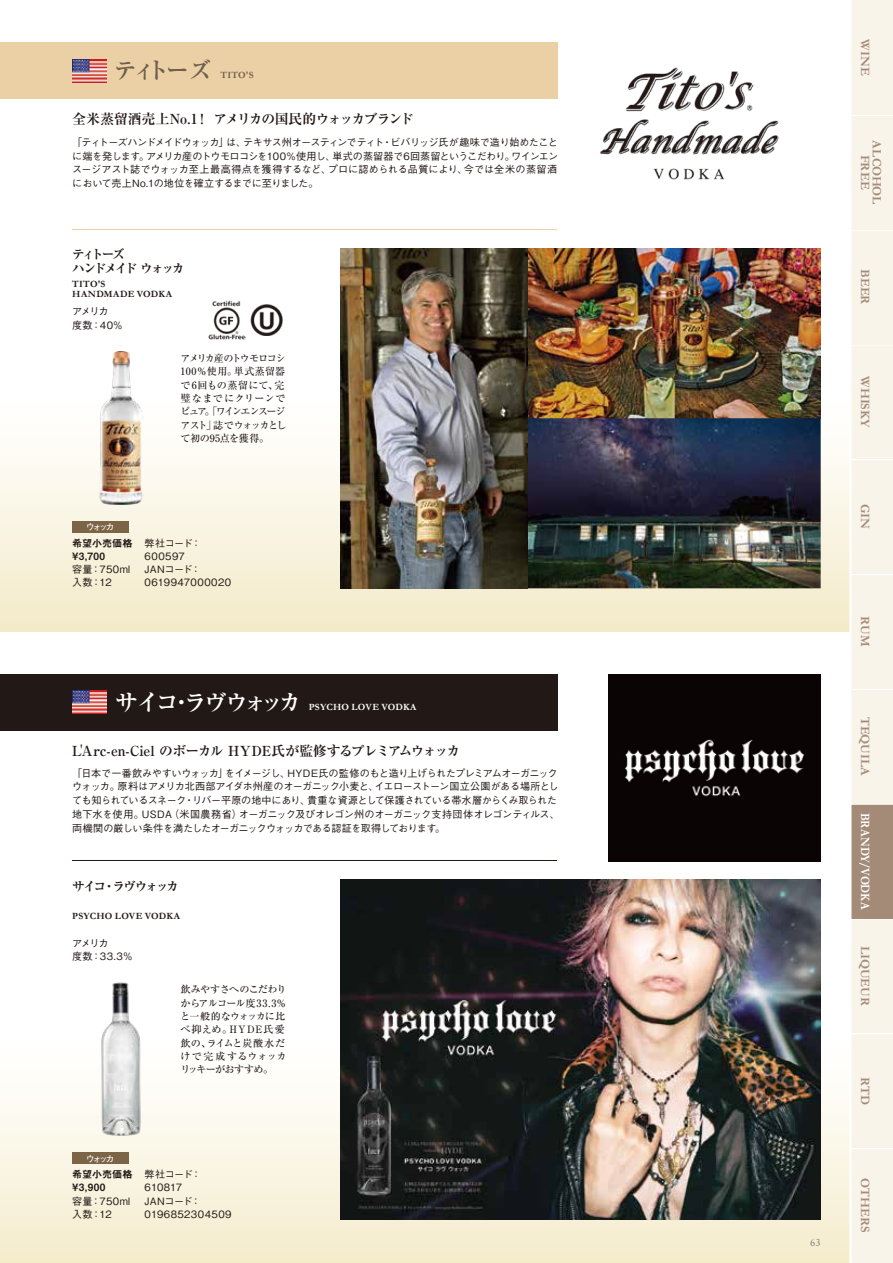
<style>
.page{position:relative;width:893px;height:1263px;background:#fff}
.page>*{position:absolute;margin:0;border:0;box-sizing:border-box;transform-origin:0 0}
.t1{font:700 23.4px "Ryumin Pro";letter-spacing:-.185em;color:#fff}
.t2{font:700 23.4px "Ryumin Pro";letter-spacing:-.17em;color:#6e604d}
.t3{font:700 13.8px "Ryumin Pro";letter-spacing:-.03em;color:#221815}
.t4{font:700 12.75px/11.7px "Garamond";letter-spacing:-.005em;color:#a48b78;text-align:center}
.t5{font:700 expanded 12.75px/13.8px "Ryumin Pro";letter-spacing:-.19em;color:#221815}
.t6{font:700 12.75px "Garamond";letter-spacing:-.025em;color:#fff;scale:.9 1}
.t7{font:700 expanded 12.75px "Ryumin Pro";letter-spacing:-.17em;color:#221815}
.t8{font:10.65px "Ro Garamond";color:#7d7673}
.t9{font:500 10.05px/13.8px "Gothic BBB Pro";letter-spacing:-.035em;color:#221815}
.t10{font:500 10.05px/13.4px "Ryumin Pro";letter-spacing:-.04em;color:#221815}
.t11{font:500 10.05px/13.4px "Gothic BBB Pro";letter-spacing:.03em;color:#221815}
.t12{font:500 10.05px/13.4px "Gothic BBB Pro";letter-spacing:.02em;color:#221815}
.t13{font:500 10.05px/13.4px "Gothic BBB Pro";letter-spacing:.015em;color:#221815}
.t14{font:10.05px/13.4px "Midashi Go Pr 6 MB31";letter-spacing:.005em;color:#221815}
.t15{font:700 9.6px/9.6px "Garamond";letter-spacing:.025em;color:#221815}
.t16{font:700 9.6px "Garamond";letter-spacing:.015em;color:#fff}
.t17{font:700 9.6px "Garamond";color:#6e604d}
.t18{font:700 8.55px "Futo Go B101 Pro";letter-spacing:-.215em;color:#fff}
</style>
<div class="page">
<div style="left:0;top:276px;width:893px;height:355px;background:linear-gradient(to bottom,#fff,#f4ecd0)"></div>
<div style="left:0;top:921px;width:893px;height:342px;background:linear-gradient(to bottom,#fff,#f4edd2)"></div>
<img style="left:556px;top:42px;width:223px;height:138px">
<div style="left:0;top:43px;width:557px;height:56px;background:#ebcfa5"></div>
<hr style="left:72px;top:229px;width:485px;height:1px;background:#ebcfa5">
<div style="left:72px;top:521px;width:56px;height:11px;background:#7c6546"></div>
<img style="left:72px;top:59px;width:34px;height:23px">
<img style="left:249px;top:304px;width:36px;height:32px">
<img style="left:207px;top:301px;width:39px;height:38px">
<img style="left:99px;top:351px;width:44px;height:153px">
<img style="left:608px;top:674px;width:213px;height:187px">
<div style="left:0;top:674px;width:557px;height:56px;background:#221815"></div>
<hr style="left:72px;top:860px;width:485px;height:1px;background:#221815">
<img style="left:72px;top:691px;width:34px;height:22px">
<img style="left:340px;top:880px;width:481px;height:339px">
<img style="left:340px;top:248px;width:481px;height:340px">
<div style="left:72px;top:1153px;width:56px;height:11px;background:#7c6546"></div>
<img style="left:98px;top:979px;width:46px;height:160px">
<div style="left:850px;top:1148px;width:43px;height:115px;background:#f9f4e9"></div>
<hr style="left:850px;top:1147px;width:43px;height:2px;background:#fff">
<div style="left:850px;top:1033px;width:43px;height:115px;background:#f9f4e9"></div>
<hr style="left:850px;top:1032px;width:43px;height:2px;background:#fff">
<div style="left:850px;top:918px;width:43px;height:115px;background:#f9f4e9"></div>
<hr style="left:850px;top:917px;width:43px;height:2px;background:#fff">
<div style="left:850px;top:804px;width:43px;height:114px;background:#a48b78"></div>
<hr style="left:850px;top:803px;width:43px;height:2px;background:#fff">
<div style="left:850px;top:689px;width:43px;height:115px;background:#f9f4e9"></div>
<hr style="left:850px;top:688px;width:43px;height:2px;background:#fff">
<div style="left:850px;top:574px;width:43px;height:115px;background:#f9f4e9"></div>
<hr style="left:850px;top:573px;width:43px;height:2px;background:#fff">
<div style="left:850px;top:459px;width:43px;height:115px;background:#f9f4e9"></div>
<hr style="left:850px;top:458px;width:43px;height:2px;background:#fff">
<div style="left:850px;top:344px;width:43px;height:115px;background:#f9f4e9"></div>
<hr style="left:850px;top:343px;width:43px;height:2px;background:#fff">
<div style="left:850px;top:230px;width:43px;height:114px;background:#f9f4e9"></div>
<hr style="left:850px;top:229px;width:43px;height:2px;background:#fff">
<div style="left:850px;top:115px;width:43px;height:115px;background:#f9f4e9"></div>
<hr style="left:850px;top:114px;width:43px;height:2px;background:#fff">
<div style="left:850px;top:0;width:43px;height:115px;background:#f9f4e9"></div>
<hr style="left:849px;top:0;width:2px;height:1263px;background:#fff">
<h1 class="t2" style="left:114px;top:52px;width:99px">ティトーズ</h1>
<p class="t17" style="left:220px;top:68px;width:35px">TITO'S</p>
<h2 class="t3" style="left:72px;top:108px;width:343px">全米蒸留酒売上No.1！ アメリカの国民的ウォッカブランド</h2>
<p class="t9" style="left:72px;top:134px;width:488px">「ティトーズハンドメイドウォッカ」は、テキサス州オースティンでティト・ビバリッジ氏が趣味で造り始めたことに端を発します。アメリカ産のトウモロコシを100％使用し、単式の蒸留器で6回蒸留というこだわり。ワインエンスージアスト誌でウォッカ至上最高得点を獲得するなど、プロに認められる品質により、今では全米の蒸留酒において売上No.1の地位を確立するまでに至りました。</p>
<p class="t5" style="left:72px;top:247px;width:114px">ティトーズ<br>ハンドメイド ウォッカ</p>
<p class="t15" style="left:72px;top:279px;width:101px">TITO'S<br>HANDMADE VODKA</p>
<p class="t9" style="left:72px;top:304px;width:52px;line-height:13.4px">アメリカ<br>度数：40%</p>
<p class="t10" style="left:180px;top:351px;width:108px">アメリカ産のトウモロコシ<br>100％使用。単式蒸留器で6回もの蒸留にて、完璧なまでにクリーンでピュア。「ワインエンスージアスト」誌でウォッカとして初の95点を獲得。</p>
<p class="t18" style="left:86px;top:520px;width:30px">ウォッカ</p>
<p class="t14" style="left:72px;top:536px;width:62px">希望小売価格¥3,700</p>
<p class="t13" style="left:72px;top:561px;width:60px">容量：750ml入数：12</p>
<p class="t11" style="left:145px;top:535px;width:88px">弊社コード：<br>600597<br>JANコード：<br>0619947000020</p>
<h1 class="t1" style="left:115px;top:683px;width:188px">サイコ・ラヴウォッカ</h1>
<p class="t16" style="left:309px;top:700px;width:109px">PSYCHO LOVE VODKA</p>
<h2 class="t3" style="left:72px;top:739px;width:390px">L'Arc-en-Ciel のボーカル HYDE氏が監修するプレミアムウォッカ</h2>
<p class="t9" style="left:72px;top:765px;width:489px">「日本で一番飲みやすいウォッカ」をイメージし、HYDE氏の監修のもと造り上げられたプレミアムオーガニックウォッカ。原料はアメリカ北西部アイダホ州産のオーガニック小麦と、イエローストーン国立公園がある場所としても知られているスネーク・リバー平原の地中にあり、貴重な資源として保護されている帯水層からくみ取られた地下水を使用。USDA（米国農務省）オーガニック及びオレゴン州のオーガニック支持団体オレゴンティルス、両機関の厳しい条件を満たしたオーガニックウォッカである認証を取得しております。</p>
<p class="t7" style="left:72px;top:876px;width:108px">サイコ・ラヴウォッカ</p>
<p class="t15" style="left:72px;top:911px;width:109px">PSYCHO LOVE VODKA</p>
<p class="t9" style="left:72px;top:935px;width:61px;line-height:13.4px">アメリカ<br>度数：33.3%</p>
<p class="t10" style="left:180px;top:982px;width:108px">飲みやすさへのこだわりからアルコール度33 . 3%と一般的なウォッカに比べ抑えめ。HYDE氏愛飲の、ライムと炭酸水だけで完成するウォッカリッキーがおすすめ。</p>
<p class="t18" style="left:86px;top:1151px;width:30px">ウォッカ</p>
<p class="t14" style="left:72px;top:1167px;width:62px">希望小売価格¥3,900</p>
<p class="t13" style="left:72px;top:1193px;width:60px">容量：750ml入数：12</p>
<p class="t12" style="left:145px;top:1166px;width:88px">弊社コード：<br>610817<br>JANコード：<br>0196852304509</p>
<p class="t8" style="left:810px;top:1236px;width:12px">63</p>
<p class="t4" style="left:871px;top:39px;width:38px;rotate:90deg">WINE</p>
<p class="t4" style="left:883px;top:140px;width:65px;rotate:90deg">ALCOHOL<br>FREE</p>
<p class="t4" style="left:871px;top:269px;width:37px;rotate:90deg">BEER</p>
<p class="t4" style="left:871px;top:376px;width:54px;rotate:90deg">WHISKY</p>
<p class="t4" style="left:871px;top:504px;width:27px;rotate:90deg">GIN</p>
<p class="t4" style="left:871px;top:616px;width:31px;rotate:90deg">RUM</p>
<p class="t4" style="left:871px;top:717px;width:61px;rotate:90deg">TEQUILA</p>
<p class="t6" style="left:874px;top:812px;width:109px;rotate:90deg">BRANDY/VODKA</p>
<p class="t4" style="left:871px;top:946px;width:61px;rotate:90deg">LIQUEUR</p>
<p class="t4" style="left:871px;top:1077px;width:29px;rotate:90deg">RTD</p>
<p class="t4" style="left:871px;top:1178px;width:56px;rotate:90deg">OTHERS</p>
</div>
